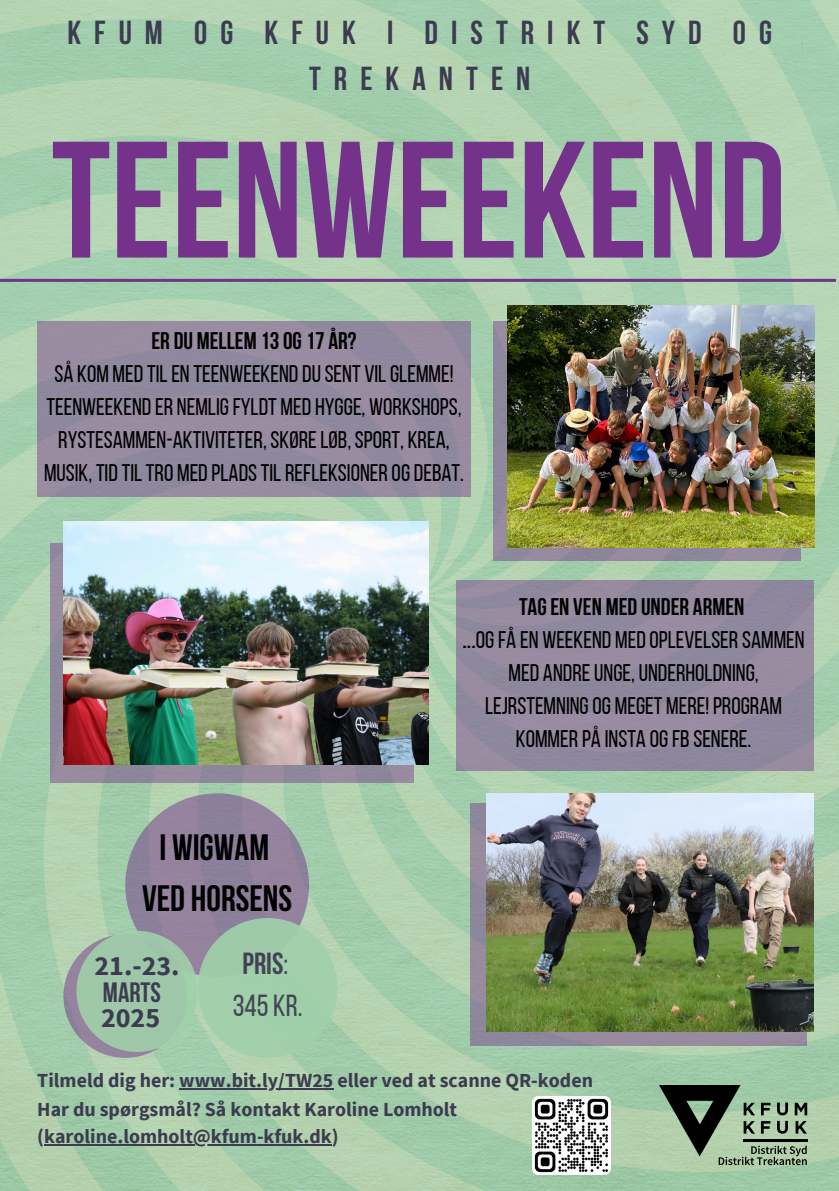
<style>
.page{position:relative;width:839px;height:1191px;background:#fff}
.page>*{position:absolute;margin:0;border:0;box-sizing:border-box;transform-origin:0 0}
.t1{font:700 165.4px "Bebas Neue";color:#75328a}
.t2{font:700 36.6px/51px "Bebas Neue";color:#000;text-align:center}
.t3{font:700 33.2px/46px "Bebas Neue";letter-spacing:.395em;color:#3c3c50;text-align:center}
.t4{font:30.4px/42px "Bebas Neue";color:#3c3c50;text-align:center}
.t5{font:700 28px "Source Sans Pro";color:#3c3c50}
.t6{font:700 28px "Bebas Neue";color:#3c3c50}
.t7{font:24px/33px "Bebas Neue";color:#000;text-align:center}
.t8{font:700 20px/27px "Source Sans Pro";color:#3c3c50}
.s1{font-weight:700}
</style>
<div class="page">
<img style="left:0;top:0;width:838px;height:1191px">
<svg style="left:63px;top:934px;width:124px;height:124px;background:#95869e"></svg>
<div style="left:125px;top:793px;width:184px;height:184px;background:#94829d;border-radius:50%"></div>
<div style="left:76px;top:931px;width:122px;height:121px;background:#9ec7a8;border-radius:50%"></div>
<svg style="left:492px;top:321px;width:308px;height:240px;background:#8f8995"></svg>
<img style="left:508px;top:306px;width:306px;height:241px">
<div style="left:50px;top:543px;width:364px;height:240px;background:#93899e"></div>
<img style="left:63px;top:522px;width:365px;height:243px">
<div style="left:470px;top:804px;width:336px;height:242px;background:#97899e"></div>
<img style="left:486px;top:793px;width:327px;height:239px">
<hr style="left:0;top:279px;width:835px;height:3px;background:#75328a">
<div style="left:37px;top:321px;width:433px;height:175px;background:#978aa0"></div>
<div style="left:456px;top:580px;width:357px;height:191px;background:#90899f"></div>
<div style="left:198px;top:918px;width:139px;height:140px;background:#a0d0aa;border-radius:50%"></div>
<svg style="left:659px;top:1085px;width:148px;height:80px;background:#758b73"></svg>
<img style="left:532px;top:1097px;width:78px;height:78px">
<hr style="left:179px;top:1088px;width:154px;height:2px;background:#3c3c50">
<hr style="left:44px;top:1144px;width:288px;height:2px;background:#3c3c50">
<h6 class="t3" style="left:67px;top:13px;width:706px">KFUM OG KFUK I DISTRIKT SYD OG<br>TREKANTEN</h6>
<h2 class="t1" style="left:52px;top:134px;width:735px">TEENWEEKEND</h2>
<h2 class="t7" style="left:44px;top:326px;width:421px"><span class="s1">ER DU MELLEM 13 OG 17 ÅR?<br></span>SÅ KOM MED TIL EN TEENWEEKEND DU SENT VIL GLEMME!<br>TEENWEEKEND ER NEMLIG FYLDT MED HYGGE, WORKSHOPS, RYSTESAMMEN-AKTIVITETER, SKØRE LØB, SPORT, KREA, MUSIK, TID TIL TRO MED PLADS TIL REFLEKSIONER OG DEBAT.</h2>
<h4 class="t2" style="left:142px;top:825px;width:151px">I WIGWAM<br>VED HORSENS</h4>
<h1 class="t5" style="left:95px;top:948px;width:86px">21.-23.</h1>
<p class="t6" style="left:103px;top:981px;width:60px">MARTS</p>
<p class="t5" style="left:101px;top:999px;width:61px">2025</p>
<p class="t4" style="left:233px;top:945px;width:71px"><span class="s1">PRIS</span>:<br>345 KR.</p>
<h5 class="t7" style="left:462px;top:593px;width:344px"><span class="s1">TAGEN VEN MED UNDER ARMEN<br>...</span>OG FÅ EN WEEKEND MED OPLEVELSER SAMMEN<br>MED ANDRE UNGE, UNDERHOLDNING,<br>LEJRSTEMNING OG MEGET MERE! PROGRAM<br>KOMMER PÅ INSTA OG FB SENERE.</h5>
<h6 class="t8" style="left:37px;top:1066px;width:557px">Tilmeld dig her: www.bit.ly/TW25 eller ved at scanne QR-koden</h6>
<h3 class="t8" style="left:37px;top:1095px;width:421px">Har du spørgsmål? Så kontakt Karoline Lomholt (karoline.lomholt@kfum-kfuk.dk)</h3>
</div>
